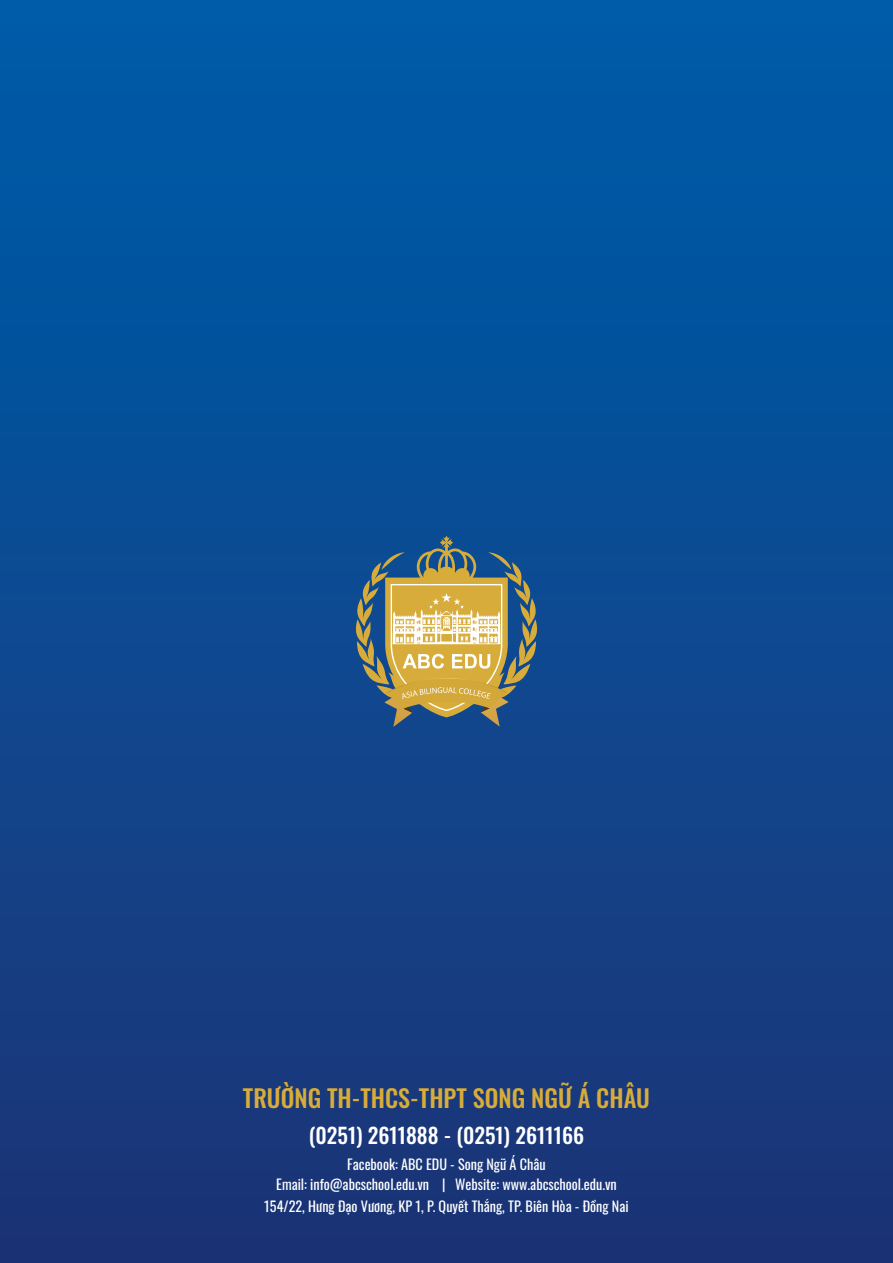
<style>
.page{position:relative;width:893px;height:1263px;background:#fff}
.page>*{position:absolute;margin:0;border:0;box-sizing:border-box;transform-origin:0 0}
.t1{font:500 24.3px "Oswald";color:#d8ac3a}
.t2{font:500 21.3px "Oswald";color:#fff}
.t3{font:14.25px/19.4px "Oswald";color:#fff;text-align:center}
</style>
<div class="page">
<div style="left:0;top:0;width:893px;height:1263px;background:linear-gradient(to bottom,#005daa,#1d3375)"></div>
<svg style="left:355px;top:536px;width:182px;height:191px;background:#828872"></svg>
<h1 class="t1" style="left:243px;top:1077px;width:409px">TRƯỜNG TH-THCS-THPT SONG NGỮ Á CHÂU</h1>
<h2 class="t2" style="left:309px;top:1116px;width:277px">(0251) 2611888 - (0251) 2611166</h2>
<p class="t3" style="left:276px;top:1153px;width:342px">Facebook: ABC EDU - Song Ngữ Á Châu<br>Email: info@abcschool.edu.vn | Website: www.abcschool.edu.vn</p>
<p class="t3" style="left:264px;top:1195px;width:366px">154/22, Hưng Đạo Vương, KP 1, P. Quyết Thắng, TP. Biên Hòa - Đồng Nai</p>
</div>
